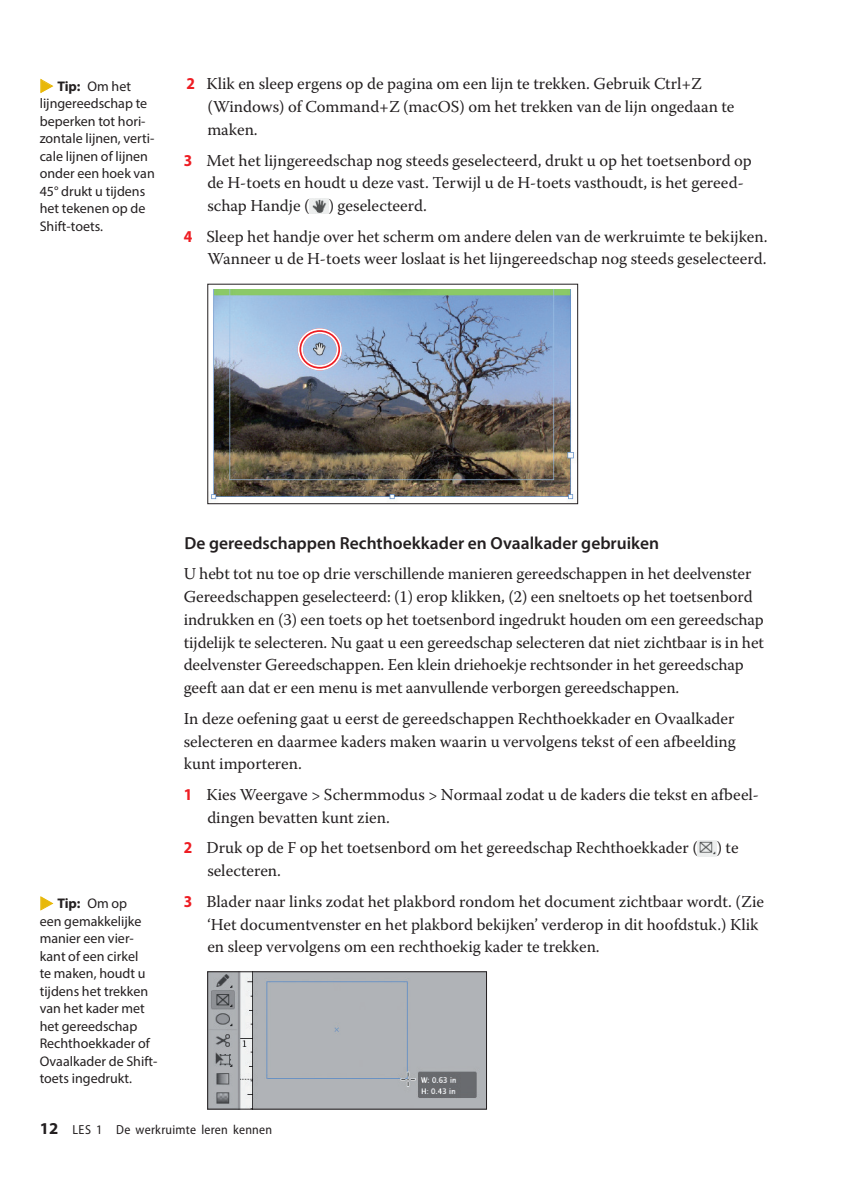
<style>
.page{position:relative;width:844px;height:1191px;background:#fff}
.page>*{position:absolute;margin:0;border:0;box-sizing:border-box;transform-origin:0 0}
.t1{font:600 17.5px "Myriad Pro";color:#231f20}
.t2{font:16.62px/22.8px "Warnock Pro";color:#231f20}
.t3{font:14px/17.5px "Myriad Pro";color:#231f20}
.t4{font:semi-condensed 13.12px "Myriad Pro";letter-spacing:.02em;color:#231f20}
.s1{color:#e8b809}
.s2{font-weight:700}
.s3{font-family:"Myriad Pro";font-weight:700;font-stretch:semi-condensed;color:#ee1d23}
.s4{font-weight:700;font-stretch:normal;font-size:16.62px}
</style>
<div class="page">
<img style="left:310px;top:198px;width:18px;height:16px">
<img style="left:211px;top:289px;width:363px;height:211px">
<div style="left:207px;top:284px;width:371px;height:220px;border:1px solid #231f20"></div>
<div style="left:297px;top:328px;width:45px;height:42px;border:5px solid #ee1d23;border-radius:50%"></div>
<div style="left:297px;top:328px;width:45px;height:42px;border:2px solid #fff;border-radius:50%"></div>
<div style="left:301px;top:332px;width:37px;height:35px;border:2px solid #fff;border-radius:50%"></div>
<img style="left:697px;top:840px;width:19px;height:16px">
<img style="left:209px;top:973px;width:275px;height:134px">
<div style="left:207px;top:971px;width:279px;height:138px;border:1px solid #231f20"></div>
<svg style="left:40px;top:79px;width:13px;height:14px"></svg>
<svg style="left:40px;top:896px;width:13px;height:14px"></svg>
<p class="t3" style="left:40px;top:77px;width:116px"><span class="s1">▶</span> <span class="s2">Tip:</span> Om het lijngereedschap te beperken tot hori&shy;zontale lijnen, verti&shy;cale lijnen of lijnen onder een hoek van<br>45° drukt u tijdens het tekenen op de<br>Shift-toets.</p>
<p class="t2" style="left:207px;top:72px;width:528px;text-indent:-21px"><span class="s3">2</span> Klik en sleep ergens op de pagina om een lijn te trekken. Gebruik Ctrl+Z (Windows) of Command+Z (macOS) om het trekken van de lijn ongedaan te maken.</p>
<p class="t2" style="left:207px;top:148px;width:546px;text-indent:-24px"><span class="s3">3</span> Met het lijngereedschap nog steeds geselecteerd, drukt u op het toetsenbord op de H-toets en houdt u deze vast. Terwijl u de H-toets vasthoudt, is het gereed&shy;schap Handje ( ) geselecteerd.</p>
<p class="t2" style="left:184px;top:224px;width:585px;text-align:right"><span class="s3">4</span> Sleep het handje over het scherm om andere delen van de werkruimte te bekijken.<br>Wanneer u de H-toets weer loslaat is het lijngereedschap nog steeds geselecteerd.</p>
<p class="t3" style="left:40px;top:894px;width:119px"><span class="s1">▶</span> <span class="s2">Tip:</span> Om op<br>een gemakkelijke manier een vier&shy;kant of een cirkel<br>te maken, houdt u tijdens het trekken van het kader met het gereedschap<br>Rechthoekkader of<br>Ovaalkader de Shift&shy;toets ingedrukt.</p>
<p class="t1" style="left:184px;top:533px;width:476px">De gereedschappen Rechthoekkader en Ovaalkader gebruiken</p>
<p class="t2" style="left:184px;top:562px;width:581px">U hebt tot nu toe op drie verschillende manieren gereedschappen in het deelvenster Gereedschappen geselecteerd: (1) erop klikken, (2) een sneltoets op het toetsenbord indrukken en (3) een toets op het toetsenbord ingedrukt houden om een gereedschap tijdelijk te selecteren. Nu gaat u een gereedschap selecteren dat niet zichtbaar is in het deelvenster Gereedschappen. Een klein driehoekje rechtsonder in het gereedschap geeft aan dat er een menu is met aanvullende verborgen gereedschappen.</p>
<p class="t2" style="left:184px;top:706px;width:553px;text-align:justify">In deze oefening gaat u eerst de gereedschappen Rechthoekkader en Ovaalkader selecteren en daarmee kaders maken waarin u vervolgens tekst of een afbeelding kunt importeren.</p>
<p class="t2" style="left:207px;top:783px;width:553px;text-indent:-24px"><span class="s3">1</span> Kies Weergave &gt; Schermmodus &gt; Normaal zodat u de kaders die tekst en afbeel&shy;dingen bevatten kunt zien.</p>
<p class="t2" style="left:207px;top:836px;width:532px;text-indent:-24px"><span class="s3">2</span> Druk op de F op het toetsenbord om het gereedschap Rechthoekkader ( ) te selecteren.</p>
<p class="t2" style="left:207px;top:889px;width:558px;text-indent:-24px"><span class="s3">3</span> Blader naar links zodat het plakbord rondom het document zichtbaar wordt. (Zie ‘Het documentvenster en het plakbord bekijken’ verderop in dit hoofdstuk.) Klik en sleep vervolgens om een rechthoekig kader te trekken.</p>
<p class="t4" style="left:40px;top:1122px;width:234px"><span class="s4">12</span> LES 1 De werkruimte leren kennen</p>
</div>
